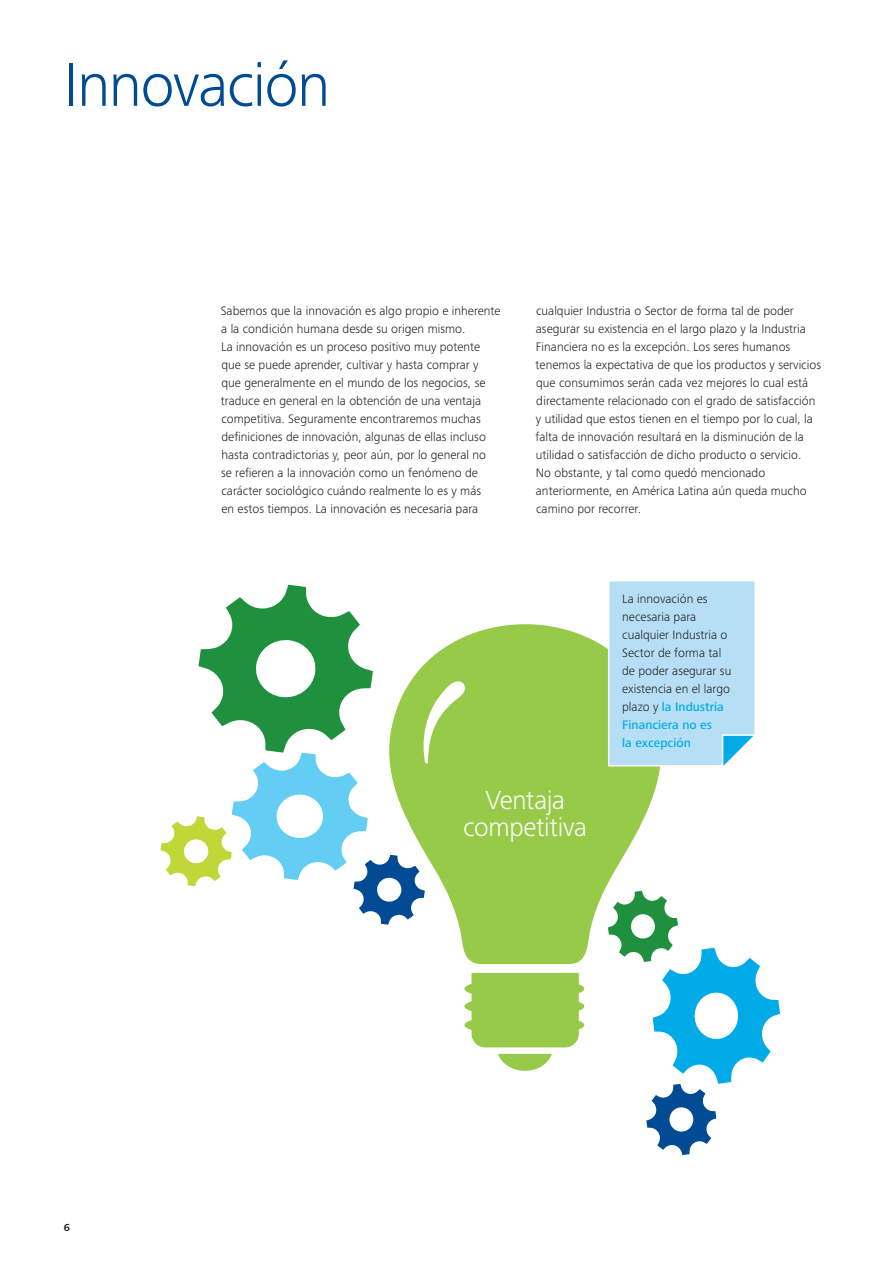
<style>
.page{position:relative;width:893px;height:1263px;background:#fff}
.page>*{position:absolute;margin:0;border:0;box-sizing:border-box;transform-origin:0 0}
.A_Page_heading__30-5{font:300 63px "Frutiger Next Pro";letter-spacing:-.025em;color:#014a94}
.Page_pull_out__40-60{font:300 27px/27px "Frutiger Next Pro";letter-spacing:-.01em;color:#fff;text-align:center}
.t1{font:300 12.75px/18px "Frutiger Next Pro";color:#231f20}
.Caption_header__7_9p{font:700 10.5px "Frutiger Next Pro";color:#231f20}
.s1{font-weight:500;color:#00abe7}
</style>
<div class="page">
<svg style="left:498px;top:1054px;width:54px;height:17px"></svg>
<svg style="left:425px;top:624px;width:235px;height:340px;background:#a5d162"></svg>
<svg style="left:464px;top:973px;width:120px;height:74px;background:#a0ce58"></svg>
<svg style="left:607px;top:581px;width:148px;height:189px;background:#b6dff3"></svg>
<svg style="left:160px;top:585px;width:265px;height:340px"></svg>
<svg style="left:608px;top:891px;width:172px;height:264px"></svg>
<p class="A_Page_heading__30-5" style="left:64px;top:49px;width:268px">Innovación</p>
<p class="t1" style="left:221px;top:301px;width:282px">Sabemos que la innovación es algo propio e inherente</p>
<p class="t1" style="left:221px;top:319px;width:246px">a la condición humana desde su origen mismo.</p>
<p class="t1" style="left:221px;top:337px;width:267px">La innovación es un proceso positivo muy potente que se puede aprender, cultivar y hasta comprar y que generalmente en el mundo de los negocios, se traduce en general en la obtención de una ventaja competitiva. Seguramente encontraremos muchas definiciones de innovación, algunas de ellas incluso hasta contradictorias y, peor aún, por lo general no se refieren a la innovación como un fenómeno de carácter sociológico cuándo realmente lo es y más en estos tiempos. La innovación es necesaria para</p>
<p class="t1" style="left:536px;top:301px;width:287px">cualquier Industria o Sector de forma tal de poder asegurar su existencia en el largo plazo y la Industria Financiera no es la excepción. Los seres humanos tenemos la expectativa de que los productos y servicios que consumimos serán cada vez mejores lo cual está directamente relacionado con el grado de satisfacción y utilidad que estos tienen en el tiempo por lo cual, la falta de innovación resultará en la disminución de la utilidad o satisfacción de dicho producto o servicio.</p>
<p class="t1" style="left:536px;top:463px;width:272px">No obstante, y tal como quedó mencionado anteriormente, en América Latina aún queda mucho camino por recorrer.</p>
<p class="t1" style="left:622px;top:590px;width:111px">La innovación es necesaria para cualquier Industria o<br>Sector de forma tal de poder asegurar su existencia en el largo plazo y <span class="s1">la Industria<br>Financiera no es<br>la excepción</span></p>
<p class="Caption_header__7_9p" style="left:64px;top:1221px;width:8px">6</p>
<p class="Page_pull_out__40-60" style="left:463px;top:786px;width:125px">Ventaja competitiva</p>
</div>
